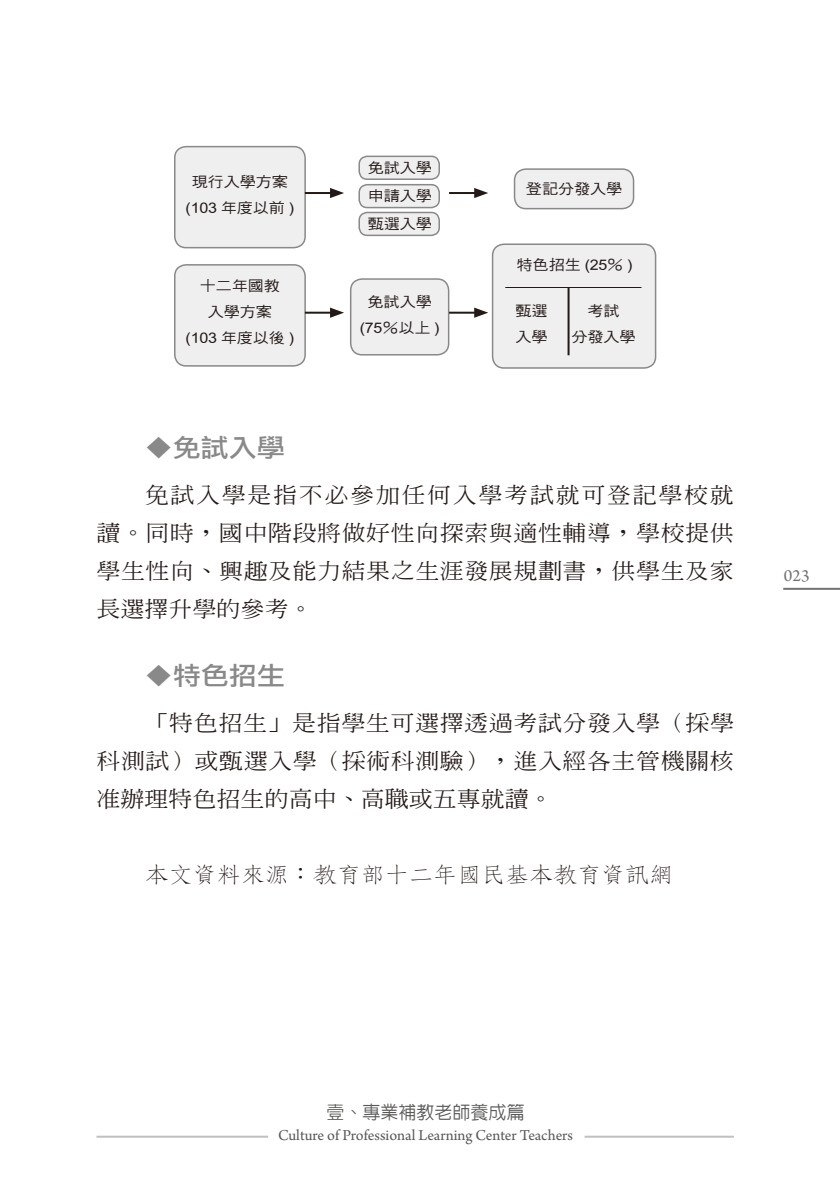
<style>
.page{position:relative;width:840px;height:1191px;background:#fff}
.page>*{position:absolute;margin:0;border:0;box-sizing:border-box;transform-origin:0 0}
.t1{font:25.2px "DF Li Hei Md HK BF";color:#898989;scale:1.11 1}
.t2{font:500 21.6px/38px "Inn Ming";letter-spacing:.02em;color:#231916;text-align:justify;scale:1.11 1}
.t3{font:21.6px "DF Fang Song W2 HKP BF";color:#231916;scale:1.11 1}
.t4{font:500 18px "Lin Gothic";color:#595857}
.t5{font:18px "Arno Pro";color:#727272}
.t6{font:16px "Arno Pro";letter-spacing:-.005em;color:#595857}
.t7{font:14.4px/26px "DF Hei Md HKP BF";color:#231916;text-align:center;scale:1.11 1}
</style>
<div class="page">
<hr style="left:782px;top:588px;width:57px;height:2px;background:#727272">
<hr style="left:96px;top:1135px;width:172px;height:2px;background:#bfc0c1">
<hr style="left:584px;top:1135px;width:149px;height:2px;background:#bfc0c1">
<div style="left:175px;top:147px;width:130px;height:101px;background:#efeff0;border-radius:11px"></div>
<div style="left:174px;top:146px;width:132px;height:102px;border:2px solid #898989;border-radius:11px"></div>
<div style="left:175px;top:265px;width:130px;height:101px;background:#efeff0;border-radius:11px"></div>
<div style="left:174px;top:264px;width:132px;height:103px;border:2px solid #898989;border-radius:11px"></div>
<div style="left:359px;top:212px;width:80px;height:23px;background:#efeff0;border-radius:8px"></div>
<div style="left:358px;top:212px;width:82px;height:24px;border:2px solid #898989;border-radius:8px"></div>
<div style="left:359px;top:185px;width:80px;height:23px;background:#efeff0;border-radius:8px"></div>
<div style="left:358px;top:184px;width:82px;height:24px;border:2px solid #898989;border-radius:8px"></div>
<div style="left:359px;top:156px;width:80px;height:23px;background:#efeff0;border-radius:8px"></div>
<div style="left:358px;top:156px;width:82px;height:24px;border:2px solid #898989;border-radius:8px"></div>
<div style="left:350px;top:279px;width:98px;height:76px;background:#efeff0;border-radius:11px"></div>
<div style="left:350px;top:278px;width:99px;height:77px;border:2px solid #898989;border-radius:11px"></div>
<div style="left:514px;top:169px;width:119px;height:40px;background:#efeff0;border-radius:11px"></div>
<div style="left:513px;top:168px;width:121px;height:41px;border:2px solid #898989;border-radius:11px"></div>
<div style="left:492px;top:244px;width:163px;height:124px;background:#efeff0;border-radius:11px"></div>
<div style="left:491px;top:243px;width:165px;height:126px;border:2px solid #898989;border-radius:11px"></div>
<hr style="left:505px;top:287px;width:136px;height:1px;background:#231916">
<hr style="left:567px;top:288px;width:2px;height:67px;background:#231916">
<hr style="left:305px;top:192px;width:28px;height:2px;background:#231916">
<svg style="left:330px;top:188px;width:14px;height:10px"></svg>
<hr style="left:449px;top:192px;width:28px;height:2px;background:#231916">
<svg style="left:474px;top:188px;width:14px;height:10px"></svg>
<hr style="left:305px;top:312px;width:28px;height:2px;background:#231916">
<svg style="left:330px;top:307px;width:14px;height:11px"></svg>
<hr style="left:449px;top:312px;width:28px;height:2px;background:#231916">
<svg style="left:474px;top:307px;width:14px;height:11px"></svg>
<p class="t7" style="left:185px;top:169px;width:99px">現行入學方案(103 年度以前 )</p>
<p class="t7" style="left:185px;top:273px;width:99px">十二年國教<br>入學方案<br>(103 年度以後 )</p>
<p class="t7" style="left:367px;top:154px;width:59px;line-height:28px;text-align:justify">免試入學申請入學甄選入學</p>
<p class="t7" style="left:359px;top:289px;width:73px">免試入學(75％以上 )</p>
<p class="t7" style="left:525px;top:176px;width:88px">登記分發入學</p>
<p class="t7" style="left:516px;top:252px;width:106px">特色招生 (25％ )</p>
<p class="t7" style="left:515px;top:298px;width:30px">甄選</p>
<p class="t7" style="left:587px;top:298px;width:30px">考試</p>
<p class="t7" style="left:515px;top:324px;width:30px">入學</p>
<p class="t7" style="left:571px;top:324px;width:59px">分發入學</p>
<p class="t1" style="left:145px;top:435px;width:128px">◆免試入學</p>
<p class="t2" style="left:96px;top:475px;width:575px;text-indent:48px">免試入學是指不必參加任何入學考試就可登記學校就讀。同時，國中階段將做好性向探索與適性輔導，學校提供學生性向、興趣及能力結果之生涯發展規劃書，供學生及家長選擇升學的參考。</p>
<p class="t1" style="left:145px;top:663px;width:128px">◆特色招生</p>
<p class="t2" style="left:96px;top:703px;width:575px;text-indent:48px">「特色招生」是指學生可選擇透過考試分發入學（採學科測試）或甄選入學（採術科測驗），進入經各主管機關核准辦理特色招生的高中、高職或五專就讀。</p>
<p class="t3" style="left:145px;top:864px;width:477px">本文資料來源：教育部十二年國民基本教育資訊網</p>
<p class="t5" style="left:783px;top:565px;width:27px">023</p>
<p class="t4" style="left:326px;top:1103px;width:200px">壹、專業補教老師養成篇</p>
<p class="t6" style="left:278px;top:1126px;width:296px">Culture of Professional Learning Center Teachers</p>
</div>
